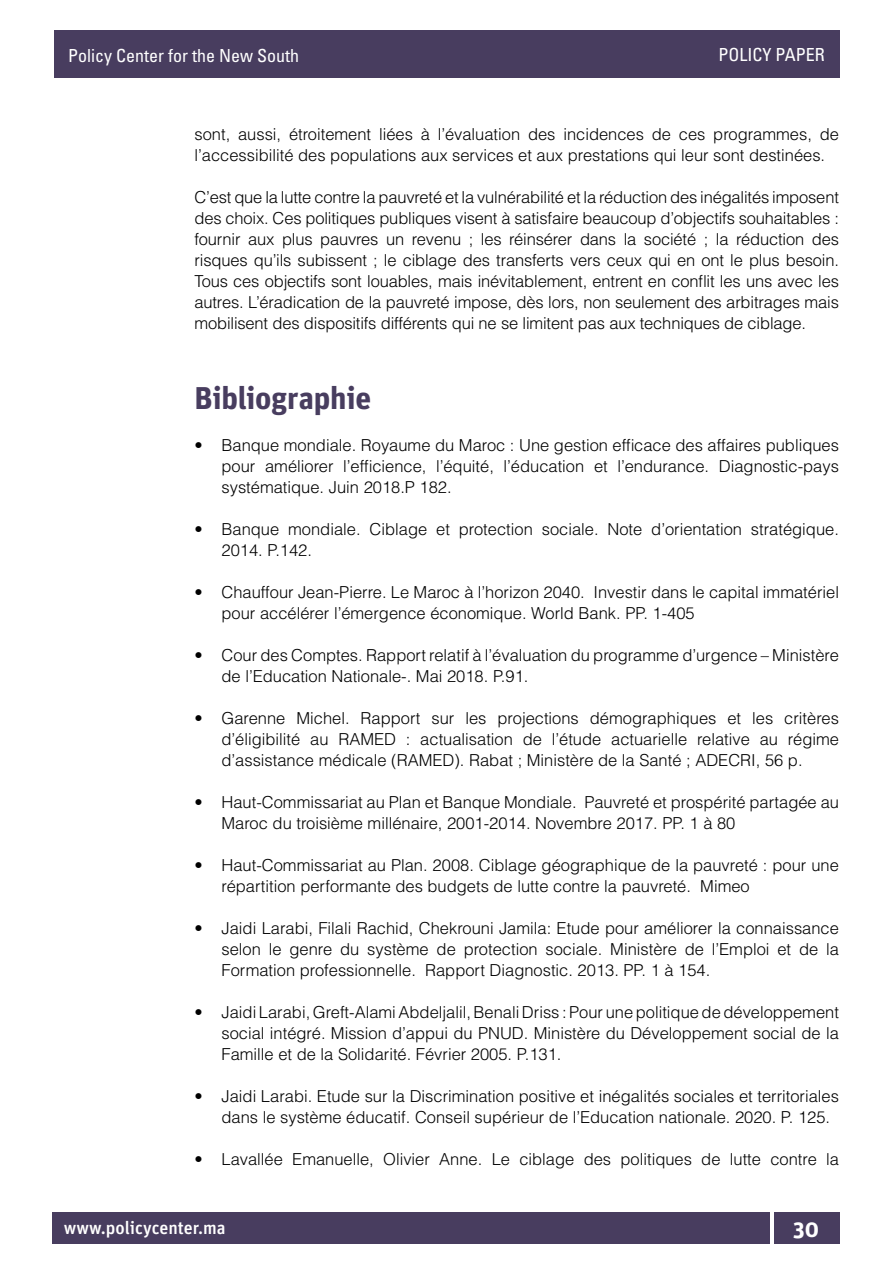
<style>
.page{position:relative;width:893px;height:1263px;background:#fff}
.page>*{position:absolute;margin:0;border:0;box-sizing:border-box;transform-origin:0 0}
.t1{font:700 31.5px "Unit Pro";letter-spacing:-.01em;color:#483d5f}
.t2{font:700 22.5px "Unit Pro";color:#fff}
.t3{font:condensed 18px "Univers LT Std";color:#fff}
.t4{font:500 18px "Unit Pro";color:#fff}
.t5{font:300 16.5px/21px "Helvetica LT Std";color:#000}
</style>
<div class="page">
<div style="left:52px;top:1212px;width:718px;height:31px;background:#483d5f"></div>
<div style="left:774px;top:1212px;width:65px;height:31px;background:#483d5f"></div>
<div style="left:54px;top:30px;width:785px;height:48px;background:#483d5f"></div>
<p class="t3" style="left:68px;top:44px;width:232px">Policy Center for the New South</p>
<p class="t3" style="left:719px;top:43px;width:108px">POLICY PAPER</p>
<p class="t5" style="left:195px;top:123px;width:646px">sont, aussi, étroitement liées à l’évaluation des incidences de ces programmes, de l’accessibilité des populations aux services et aux prestations qui leur sont destinées.</p>
<p class="t5" style="left:195px;top:186px;width:646px;text-align:justify">C’est que la lutte contre la pauvreté et la vulnérabilité et la réduction des inégalités imposent des choix. Ces politiques publiques visent à satisfaire beaucoup d’objectifs souhaitables : fournir aux plus pauvres un revenu ; les réinsérer dans la société ; la réduction des risques qu’ils subissent ; le ciblage des transferts vers ceux qui en ont le plus besoin.<br>Tous ces objectifs sont louables, mais inévitablement, entrent en conflit les uns avec les autres. L’éradication de la pauvreté impose, dès lors, non seulement des arbitrages mais mobilisent des dispositifs différents qui ne se limitent pas aux techniques de ciblage.</p>
<h1 class="t1" style="left:195px;top:377px;width:178px">Bibliographie</h1>
<p class="t5" style="left:222px;top:434px;width:619px;text-align:justify;text-indent:-27px">• Banque mondiale. Royaume du Maroc : Une gestion efficace des affaires publiques pour améliorer l’efficience, l’équité, l’éducation et l’endurance. Diagnostic-pays systématique. Juin 2018.P 182.</p>
<p class="t5" style="left:222px;top:518px;width:619px;text-indent:-27px">• Banque mondiale. Ciblage et protection sociale. Note d’orientation stratégique.<br>2014. P.142.</p>
<p class="t5" style="left:222px;top:581px;width:619px;text-indent:-27px">• Chauffour Jean-Pierre. Le Maroc à l’horizon 2040. Investir dans le capital immatériel pour accélérer l’émergence économique. World Bank. PP. 1-405</p>
<p class="t5" style="left:222px;top:644px;width:619px;text-indent:-27px">• Cour des Comptes. Rapport relatif à l’évaluation du programme d’urgence – Ministère de l’Education Nationale-. Mai 2018. P.91.</p>
<p class="t5" style="left:222px;top:707px;width:619px;text-align:justify;text-indent:-27px">• Garenne Michel. Rapport sur les projections démographiques et les critères d’éligibilité au RAMED : actualisation de l’étude actuarielle relative au régime d’assistance médicale (RAMED). Rabat ; Ministère de la Santé ; ADECRI, 56 p.</p>
<p class="t5" style="left:222px;top:791px;width:619px;text-indent:-27px">• Haut-Commissariat au Plan et Banque Mondiale. Pauvreté et prospérité partagée au<br>Maroc du troisième millénaire, 2001-2014. Novembre 2017. PP. 1 à 80</p>
<p class="t5" style="left:222px;top:854px;width:619px;text-indent:-27px">• Haut-Commissariat au Plan. 2008. Ciblage géographique de la pauvreté : pour une répartition performante des budgets de lutte contre la pauvreté. Mimeo</p>
<p class="t5" style="left:222px;top:917px;width:619px;text-align:justify;text-indent:-27px">• Jaidi Larabi, Filali Rachid, Chekrouni Jamila: Etude pour améliorer la connaissance selon le genre du système de protection sociale. Ministère de l’Emploi et de la Formation professionnelle. Rapport Diagnostic. 2013. PP. 1 à 154.</p>
<p class="t5" style="left:222px;top:1001px;width:619px;text-align:justify;text-indent:-27px">• Jaidi Larabi, Greft-Alami Abdeljalil, Benali Driss : Pour une politique de développement social intégré. Mission d’appui du PNUD. Ministère du Développement social de la Famille et de la Solidarité. Février 2005. P.131.</p>
<p class="t5" style="left:222px;top:1085px;width:619px;text-indent:-27px">• Jaidi Larabi. Etude sur la Discrimination positive et inégalités sociales et territoriales dans le système éducatif. Conseil supérieur de l’Education nationale. 2020. P. 125.</p>
<p class="t5" style="left:195px;top:1148px;width:646px">• Lavallée Emanuelle, Olivier Anne. Le ciblage des politiques de lutte contre la</p>
<p class="t4" style="left:64px;top:1216px;width:164px">www.policycenter.ma</p>
<h2 class="t2" style="left:793px;top:1214px;width:27px">30</h2>
</div>
